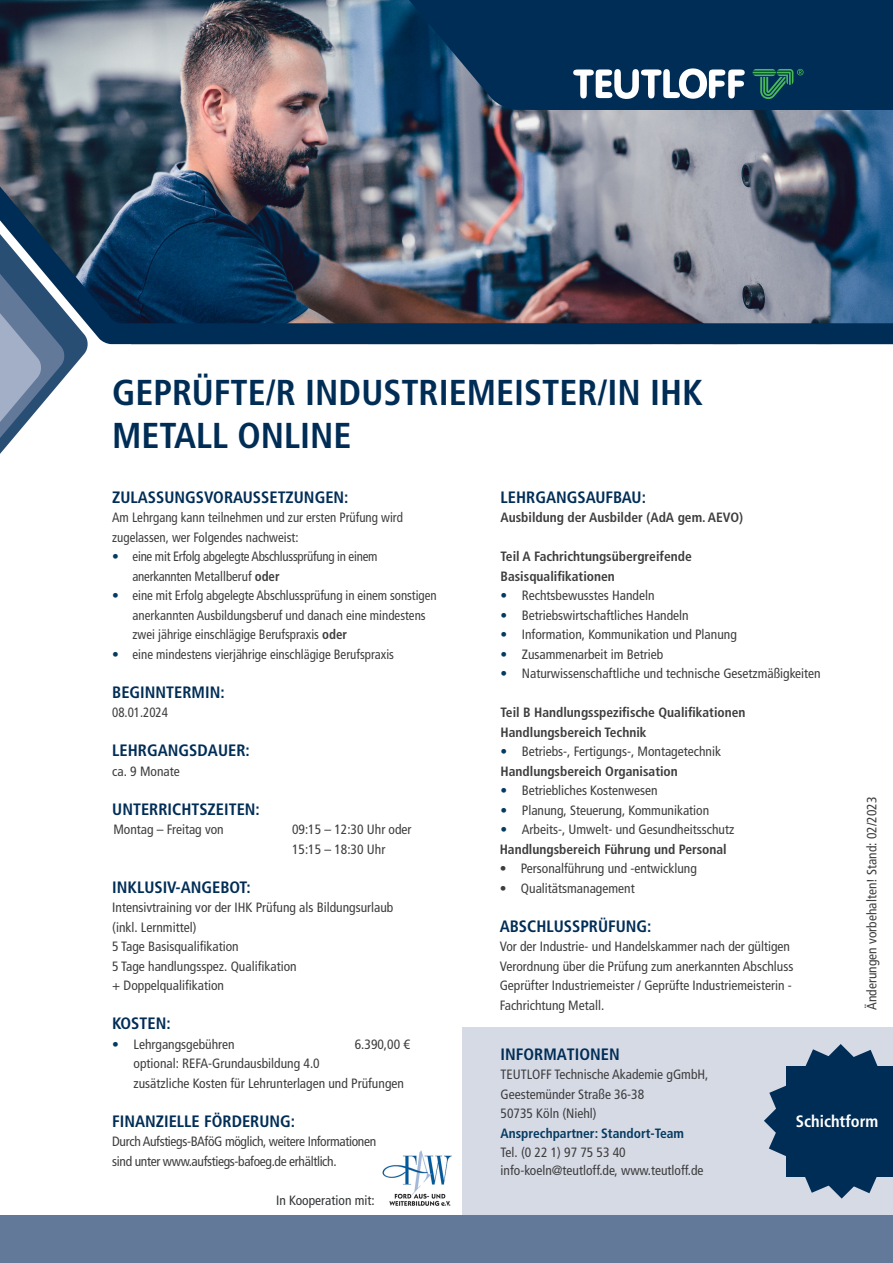
<style>
.page{position:relative;width:893px;height:1263px;background:#fff}
.page>*{position:absolute;margin:0;border:0;box-sizing:border-box;transform-origin:0 0}
.Absatzformat_2{font:700 condensed 36px "Frutiger LT Std";color:#002d56}
.subhead{font:700 condensed 16.5px "Frutiger LT Std";color:#002d56}
.t1{font:700 condensed 16.5px "Frutiger LT Std";color:#fff}
.Absatzformat_1{font:condensed 13.5px "Frutiger LT";color:#3e3e3f}
.Absatzformat_1-2{font:condensed 13.5px/19.5px "Frutiger LT";color:#3e3e3f;scale:.96 1}
.Absatzformat_1-3{font:700 condensed 13.5px "Frutiger LT Std";color:#3e3e3f}
.Absatzformat_1-4{font:condensed 13.5px "Frutiger LT";letter-spacing:-.025em;color:#3e3e3f}
.Absatzformat_1-5{font:condensed 13.5px/19.5px "Frutiger LT";letter-spacing:-.02em;color:#3e3e3f;scale:.96 1}
.t2{font:700 condensed 13.5px "Frutiger LT Std";color:#053a61}
.t3{font:condensed 13.5px "Frutiger LT";color:#333638}
.s1{color:#053a61}
.s2{font-family:"Frutiger LT Std";font-weight:700}
</style>
<div class="page">
<img style="left:382px;top:1150px;width:70px;height:56px">
<img style="left:0;top:0;width:98px;height:106px">
<svg style="left:0;top:344px;width:88px;height:110px"></svg>
<img style="left:0;top:106px;width:893px;height:238px">
<svg style="left:98px;top:0;width:20px;height:110px;background:#7c8b97"></svg>
<img style="left:118px;top:0;width:362px;height:110px">
<div style="left:480px;top:0;width:413px;height:110px;background:#002d56"></div>
<svg style="left:573px;top:68px;width:172px;height:31px"></svg>
<svg style="left:753px;top:69px;width:51px;height:30px;background:#165856"></svg>
<div style="left:462px;top:1027px;width:431px;height:188px;background:#d6dae5"></div>
<svg style="left:764px;top:1044px;width:129px;height:154px"></svg>
<div style="left:0;top:1215px;width:893px;height:48px;background:#62799a"></div>
<p class="Absatzformat_2" style="left:112px;top:371px;width:592px">GEPRÜFTE/R INDUSTRIEMEISTER/IN IHK</p>
<p class="Absatzformat_2" style="left:112px;top:414px;width:241px">METALL ONLINE</p>
<p class="subhead" style="left:112px;top:487px;width:238px">ZULASSUNGSVORAUSSETZUNGEN:</p>
<p class="Absatzformat_1-2" style="left:112px;top:508px;width:304px">Am Lehrgang kann teilnehmen und zur ersten Prüfung wird zugelassen, wer Folgendes nachweist:</p>
<p class="Absatzformat_1-5" style="left:133px;top:547px;width:257px;text-indent:-20px"><span class="s1">•</span> eine mit Erfolg abgelegte Abschlussprüfung in einem anerkannten Metallberuf <span class="s2">oder</span></p>
<p class="Absatzformat_1-2" style="left:133px;top:586px;width:318px;text-indent:-20px"><span class="s1">•</span> eine mit Erfolg abgelegte Abschlussprüfung in einem sonstigen anerkannten Ausbildungsberuf und danach eine mindestens zwei jährige einschlägige Berufspraxis <span class="s2">oder</span></p>
<p class="Absatzformat_1-2" style="left:112px;top:644px;width:295px"><span class="s1">•</span> eine mindestens vierjährige einschlägige Berufspraxis</p>
<p class="subhead" style="left:112px;top:682px;width:114px">BEGINNTERMIN:</p>
<p class="Absatzformat_1-2" style="left:112px;top:703px;width:60px">08.01.2024</p>
<p class="subhead" style="left:112px;top:740px;width:139px">LEHRGANGSDAUER:</p>
<p class="Absatzformat_1" style="left:112px;top:763px;width:69px">ca. 9 Monate</p>
<p class="subhead" style="left:112px;top:799px;width:149px">UNTERRICHTSZEITEN:</p>
<p class="Absatzformat_1" style="left:113px;top:821px;width:112px">Montag – Freitag von</p>
<p class="Absatzformat_1" style="left:292px;top:821px;width:121px">09:15 – 12:30 Uhr oder</p>
<p class="Absatzformat_1" style="left:292px;top:841px;width:95px">15:15 – 18:30 Uhr</p>
<p class="subhead" style="left:112px;top:877px;width:140px">INKLUSIV-ANGEBOT:</p>
<p class="Absatzformat_1" style="left:112px;top:899px;width:283px">Intensivtraining vor der IHK Prüfung als Bildungsurlaub</p>
<p class="Absatzformat_1" style="left:112px;top:919px;width:86px">(inkl. Lernmittel)</p>
<p class="Absatzformat_1" style="left:112px;top:938px;width:128px">5 Tage Basisqualifikation</p>
<p class="Absatzformat_1" style="left:112px;top:958px;width:186px">5 Tage handlungsspez. Qualifikation</p>
<p class="Absatzformat_1" style="left:112px;top:977px;width:113px">+ Doppelqualifikation</p>
<p class="subhead" style="left:112px;top:1013px;width:60px">KOSTEN:</p>
<p class="Absatzformat_1" style="left:112px;top:1036px;width:124px"><span class="s1">•</span> Lehrgangsgebühren</p>
<p class="Absatzformat_1" style="left:355px;top:1036px;width:57px">6.390,00 €</p>
<p class="Absatzformat_1" style="left:134px;top:1055px;width:188px">optional: REFA-Grundausbildung 4.0</p>
<p class="Absatzformat_1" style="left:134px;top:1075px;width:272px">zusätzliche Kosten für Lehrunterlagen und Prüfungen</p>
<p class="subhead" style="left:112px;top:1111px;width:184px">FINANZIELLE FÖRDERUNG:</p>
<p class="Absatzformat_1-4" style="left:112px;top:1133px;width:266px">Durch Aufstiegs-BAföG möglich, weitere Informationen</p>
<p class="Absatzformat_1-4" style="left:112px;top:1153px;width:226px">sind unter www.aufstiegs-bafoeg.de erhältlich.</p>
<p class="t3" style="left:276px;top:1192px;width:100px">In Kooperation mit:</p>
<p class="subhead" style="left:501px;top:487px;width:147px">LEHRGANGSAUFBAU:</p>
<p class="Absatzformat_1-3" style="left:501px;top:509px;width:244px">Ausbildung der Ausbilder (AdA gem. AEVO)</p>
<p class="Absatzformat_1-3" style="left:501px;top:548px;width:193px">Teil A Fachrichtungsübergreifende</p>
<p class="Absatzformat_1-3" style="left:501px;top:568px;width:116px">Basisqualifikationen</p>
<p class="Absatzformat_1" style="left:501px;top:587px;width:155px"><span class="s1">•</span> Rechtsbewusstes Handeln</p>
<p class="Absatzformat_1" style="left:501px;top:607px;width:190px"><span class="s1">•</span> Betriebswirtschaftliches Handeln</p>
<p class="Absatzformat_1" style="left:501px;top:626px;width:238px"><span class="s1">•</span> Information, Kommunikation und Planung</p>
<p class="Absatzformat_1" style="left:501px;top:646px;width:164px"><span class="s1">•</span> Zusammenarbeit im Betrieb</p>
<p class="Absatzformat_1" style="left:501px;top:665px;width:322px"><span class="s1">•</span> Naturwissenschaftliche und technische Gesetzmäßigkeiten</p>
<p class="Absatzformat_1-3" style="left:501px;top:704px;width:246px">Teil B Handlungsspezifische Qualifikationen</p>
<p class="Absatzformat_1-3" style="left:501px;top:724px;width:148px">Handlungsbereich Technik</p>
<p class="Absatzformat_1" style="left:501px;top:743px;width:222px"><span class="s1">•</span> Betriebs-, Fertigungs-, Montagetechnik</p>
<p class="Absatzformat_1-3" style="left:501px;top:763px;width:179px">Handlungsbereich Organisation</p>
<p class="Absatzformat_1" style="left:501px;top:782px;width:158px"><span class="s1">•</span> Betriebliches Kostenwesen</p>
<p class="Absatzformat_1" style="left:501px;top:802px;width:210px"><span class="s1">•</span> Planung, Steuerung, Kommunikation</p>
<p class="Absatzformat_1" style="left:501px;top:821px;width:235px"><span class="s1">•</span> Arbeits-, Umwelt- und Gesundheitsschutz</p>
<p class="Absatzformat_1-3" style="left:500px;top:841px;width:229px">Handlungsbereich Führung und Personal</p>
<p class="Absatzformat_1" style="left:500px;top:860px;width:199px">• Personalführung und -entwicklung</p>
<p class="Absatzformat_1" style="left:500px;top:880px;width:136px">• Qualitätsmanagement</p>
<p class="subhead" style="left:500px;top:916px;width:153px">ABSCHLUSSPRÜFUNG:</p>
<p class="Absatzformat_1" style="left:500px;top:938px;width:292px">Vor der Industrie- und Handelskammer nach der gültigen</p>
<p class="Absatzformat_1" style="left:500px;top:958px;width:295px">Verordnung über die Prüfung zum anerkannten Abschluss</p>
<p class="Absatzformat_1" style="left:500px;top:977px;width:294px">Geprüfter Industriemeister / Geprüfte Industriemeisterin -</p>
<p class="Absatzformat_1" style="left:500px;top:997px;width:106px">Fachrichtung Metall.</p>
<p class="Absatzformat_1" style="left:864px;top:1010px;width:215px;rotate:-90deg">Änderungen vorbehalten! Stand: 02/2023</p>
<p class="subhead" style="left:501px;top:1044px;width:121px">INFORMATIONEN</p>
<p class="Absatzformat_1" style="left:501px;top:1067px;width:209px">TEUTLOFF Technische Akademie gGmbH,</p>
<p class="Absatzformat_1" style="left:501px;top:1086px;width:145px">Geestemünder Straße 36-38</p>
<p class="Absatzformat_1" style="left:501px;top:1106px;width:98px">50735 Köln (Niehl)</p>
<p class="t2" style="left:501px;top:1125px;width:185px">Ansprechpartner: Standort-Team</p>
<p class="Absatzformat_1" style="left:501px;top:1145px;width:127px">Tel. (0 22 1) 97 75 53 40</p>
<p class="Absatzformat_1" style="left:501px;top:1163px;width:204px">info-koeln@teutloff.de, www.teutloff.de</p>
<p class="t1" style="left:796px;top:1111px;width:84px">Schichtform</p>
</div>
